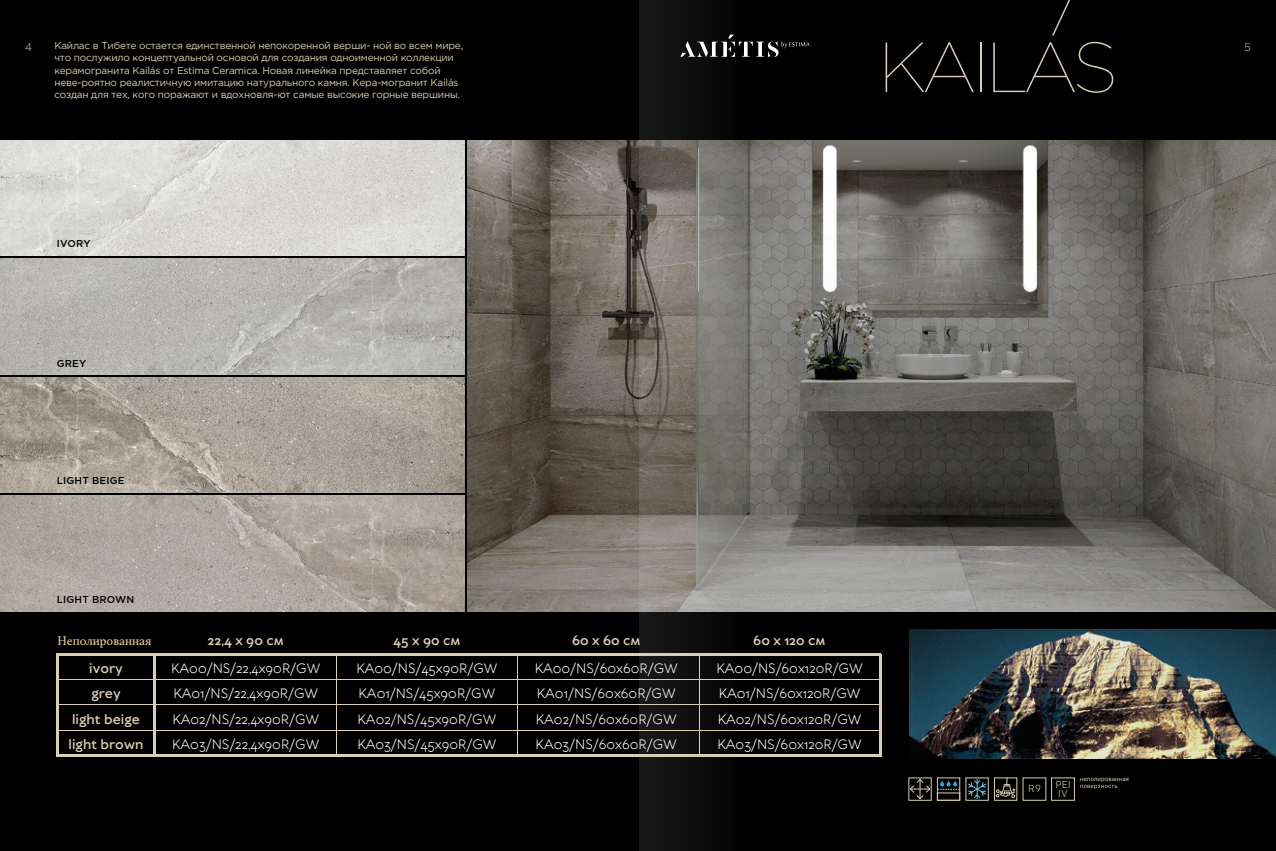
<style>
.page{position:relative;width:1276px;height:851px;background:#fff}
.page>*{position:absolute;margin:0;border:0;box-sizing:border-box;transform-origin:0 0}
.t1{font:100 70.8px "Gotham";letter-spacing:-.055em;color:#d8ceb3}
.t2{font:13px/25.4px "TT Wellingtons";color:#fff}
.t3{font:600 13px/25.4px "TT Wellingtons";color:#d8ceb4;text-align:center}
.t4{font:11.2px "TT Jenevers";color:#eacb9a}
.t5{font:300 11px "Gotham Pro";color:#d8ceb3}
.t6{font:10px/12px "Gotham Pro";letter-spacing:-.02em;color:#d8ceb3}
.t7{font:500 10px "Gotham Pro";letter-spacing:.02em;color:#000}
.t8{font:10px/9.5px "SF UI Text Regular";color:#a39d8a}
.t9{font:6px "SF UI Text Regular";color:#d8ceb3}
</style>
<div class="page">
<div style="left:0;top:0;width:638px;height:850px;background:#000"></div>
<div style="left:638px;top:0;width:638px;height:850px;background:#000"></div>
<img style="left:467px;top:140px;width:809px;height:471px">
<svg style="left:1052px;top:0;width:18px;height:35px"></svg>
<svg style="left:738px;top:41px;width:71px;height:16px"></svg>
<img style="left:0;top:495px;width:465px;height:116px">
<img style="left:0;top:377px;width:465px;height:116px">
<img style="left:0;top:259px;width:465px;height:115px">
<img style="left:0;top:140px;width:465px;height:116px">
<svg style="left:994px;top:777px;width:23px;height:23px"></svg>
<svg style="left:908px;top:777px;width:23px;height:23px"></svg>
<svg style="left:937px;top:777px;width:51px;height:23px"></svg>
<svg style="left:1029px;top:784px;width:11px;height:7px"></svg>
<svg style="left:1080px;top:784px;width:37px;height:5px"></svg>
<svg style="left:639px;top:0;width:98px;height:850px"></svg>
<img style="left:910px;top:629px;width:366px;height:129px">
<hr style="left:56px;top:754px;width:824px;height:3px;background:#d8ceb4">
<hr style="left:56px;top:652px;width:824px;height:3px;background:#d8ceb4">
<hr style="left:58px;top:704px;width:822px;height:1px;background:#d8ceb4">
<hr style="left:58px;top:679px;width:822px;height:1px;background:#d8ceb4">
<hr style="left:58px;top:730px;width:822px;height:1px;background:#d8ceb4">
<hr style="left:56px;top:654px;width:3px;height:103px;background:#d8ceb4">
<hr style="left:153px;top:654px;width:3px;height:103px;background:#d8ceb4">
<hr style="left:336px;top:654px;width:1px;height:103px;background:#d8ceb4">
<hr style="left:517px;top:654px;width:1px;height:103px;background:#d8ceb4">
<hr style="left:699px;top:654px;width:1px;height:103px;background:#d8ceb4">
<hr style="left:879px;top:654px;width:3px;height:103px;background:#d8ceb4">
<p class="t5" style="left:25px;top:41px;width:9px">4</p>
<p class="t6" style="left:54px;top:40px;width:410px">Кайлас в Тибете остается единственной непокоренной верши- ной во всем мире, что послужило концептуальной основой для создания одноименной коллекции керамогранита Kailás от Estima Ceramica. Новая линейка представляет собой неве-роятно реалистичную имитацию натурального камня. Кера-могранит Kailás создан для тех, кого поражают и вдохновля-ют самые высокие горные вершины.</p>
<h1 class="t1" style="left:878px;top:24px;width:241px">KAILAS</h1>
<p class="t5" style="left:1244px;top:41px;width:8px">5</p>
<p class="t7" style="left:57px;top:238px;width:35px">IVORY</p>
<p class="t7" style="left:57px;top:358px;width:31px">GREY</p>
<p class="t7" style="left:57px;top:475px;width:69px">LIGHT BEIGE</p>
<p class="t7" style="left:57px;top:593px;width:79px">LIGHT BROWN</p>
<p class="t4" style="left:58px;top:633px;width:95px">Неполированная</p>
<h2 class="t3" style="left:89px;top:655px;width:35px">ivory</h2>
<h2 class="t3" style="left:69px;top:680px;width:76px">grey<br>light beige light brown</h2>
<h2 class="t3" style="left:208px;top:627px;width:78px">22,4 x 90 см</h2>
<h2 class="t3" style="left:393px;top:627px;width:69px">45 x 90 см</h2>
<h2 class="t3" style="left:572px;top:627px;width:70px">60 x 60 см</h2>
<h2 class="t3" style="left:753px;top:627px;width:74px">60 x 120 см</h2>
<h2 class="t2" style="left:171px;top:655px;width:151px">KA00/NS/22,4x90R/GW<br>KA01/NS/22,4x90R/GW<br>KA02/NS/22,4x90R/GW<br>KA03/NS/22,4x90R/GW</h2>
<h2 class="t2" style="left:356px;top:655px;width:143px">KA00/NS/45x90R/GW<br>KA01/NS/45x90R/GW<br>KA02/NS/45x90R/GW<br>KA03/NS/45x90R/GW</h2>
<h2 class="t2" style="left:534px;top:655px;width:145px">KA00/NS/60x60R/GW<br>KA01/NS/60x60R/GW<br>KA02/NS/60x60R/GW<br>KA03/NS/60x60R/GW</h2>
<h2 class="t2" style="left:716px;top:655px;width:148px">KA00/NS/60x120R/GW<br>KA01/NS/60x120R/GW<br>KA02/NS/60x120R/GW<br>KA03/NS/60x120R/GW</h2>
<p class="t8" style="left:1055px;top:779px;width:17px">PEI<br>IV</p>
<p class="t9" style="left:1080px;top:774px;width:51px">неполированная</p>
</div>
